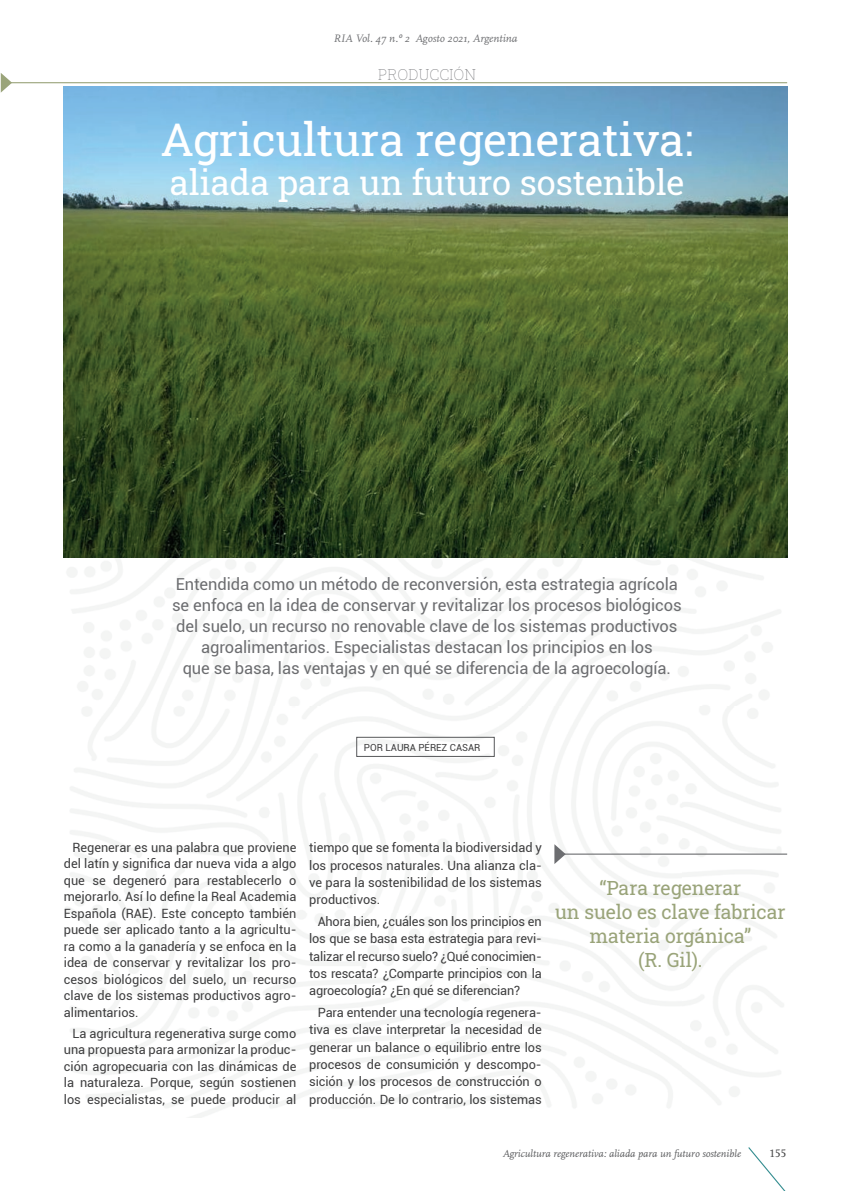
<style>
.page{position:relative;width:851px;height:1191px;background:#fff}
.page>*{position:absolute;margin:0;border:0;box-sizing:border-box;transform-origin:0 0}
.t1{font:45px "Roboto Slab";color:#fff}
.t2{font:34.5px "Roboto Slab";color:#fff}
.t3{font:19.5px/24px "Roboto Slab";letter-spacing:-.005em;color:#9aa47a;text-align:center}
.t4{font:16.5px/21px "Roboto";letter-spacing:-.005em;color:#6c6d70;text-align:center}
.t5{font:100 15px "Roboto Slab";letter-spacing:.01em;color:#6c6d70}
.t6{font:12.75px/16.5px "Roboto";color:#3e3e3f;text-align:justify}
.t7{font:italic 11.25px "Scala";color:#6c6d70}
.t8{font:11.25px "Scala LF";color:#3e3e3f}
.t9{font:italic 10.5px "Scala";color:#57585a}
.t10{font:9.75px "Roboto";color:#3e3e3f}
</style>
<div class="page">
<svg style="left:748px;top:1147px;width:38px;height:44px"></svg>
<img style="left:63px;top:552px;width:722px;height:565px">
<img style="left:64px;top:86px;width:723px;height:471px">
<div style="left:356px;top:737px;width:138px;height:20px;border:1px solid #57585a"></div>
<hr style="left:6px;top:82px;width:781px;height:1px;background:#9aa47a">
<svg style="left:1px;top:73px;width:11px;height:20px"></svg>
<hr style="left:562px;top:853px;width:225px;height:1px;background:#6c6d70">
<svg style="left:554px;top:844px;width:11px;height:20px"></svg>
<p class="t7" style="left:333px;top:33px;width:186px">RIA Vol. 47 n.º 2 Agosto 2021, Argentina</p>
<p class="t5" style="left:378px;top:64px;width:99px">PRODUCCIÓN</p>
<h1 class="t1" style="left:160px;top:109px;width:534px">Agricultura regenerativa:</h1>
<h2 class="t2" style="left:170px;top:159px;width:516px">aliada para un futuro sostenible</h2>
<p class="t4" style="left:172px;top:573px;width:511px">Entendida como un método de reconversión, esta estrategia agrícola se enfoca en la idea de conservar y revitalizar los procesos biológicos del suelo, un recurso no renovable clave de los sistemas productivos agroalimentarios. Especialistas destacan los principios en los<br>que se basa, las ventajas y en qué se diferencia de la agroecología.</p>
<p class="t10" style="left:364px;top:740px;width:118px">POR LAURA PÉREZ CASAR</p>
<p class="t6" style="left:64px;top:838px;width:234px;text-indent:9px">Regenerar es una palabra que proviene del latín y significa dar nueva vida a algo que se degeneró para restablecerlo o mejorarlo. Así lo define la Real Academia Española (RAE). Este concepto también puede ser aplicado tanto a la agricultu&shy;ra como a la ganadería y se enfoca en la idea de conservar y revitalizar los pro&shy;cesos biológicos del suelo, un recurso clave de los sistemas productivos agro&shy;alimentarios.</p>
<p class="t6" style="left:64px;top:1024px;width:234px;text-indent:9px">La agricultura regenerativa surge como una propuesta para armonizar la produc&shy;ción agropecuaria con las dinámicas de la naturaleza. Porque, según sostienen los especialistas, se puede producir al</p>
<p class="t6" style="left:309px;top:838px;width:234px;line-height:17.4px">tiempo que se fomenta la biodiversidad y los procesos naturales. Una alianza cla&shy;ve para la sostenibilidad de los sistemas productivos.</p>
<p class="t6" style="left:309px;top:912px;width:234px;line-height:17.4px;text-indent:9px">Ahora bien, ¿cuáles son los principios en los que se basa esta estrategia para revi&shy;talizar el recurso suelo? ¿Qué conocimien&shy;tos rescata? ¿Comparte principios con la agroecología? ¿En qué se diferencian?</p>
<p class="t6" style="left:309px;top:1003px;width:234px;line-height:17.4px;text-indent:9px">Para entender una tecnología regenera&shy;tiva es clave interpretar la necesidad de generar un balance o equilibrio entre los procesos de consumición y descompo&shy;sición y los procesos de construcción o producción. De lo contrario, los sistemas</p>
<h3 class="t3" style="left:555px;top:875px;width:232px">“Para regenerar<br>un suelo es clave fabricar materia orgánica”<br>(R. Gil).</h3>
<p class="t9" style="left:502px;top:1147px;width:240px">Agricultura regenerativa: aliada para un futuro sostenible</p>
<p class="t8" style="left:769px;top:1147px;width:18px">155</p>
</div>
